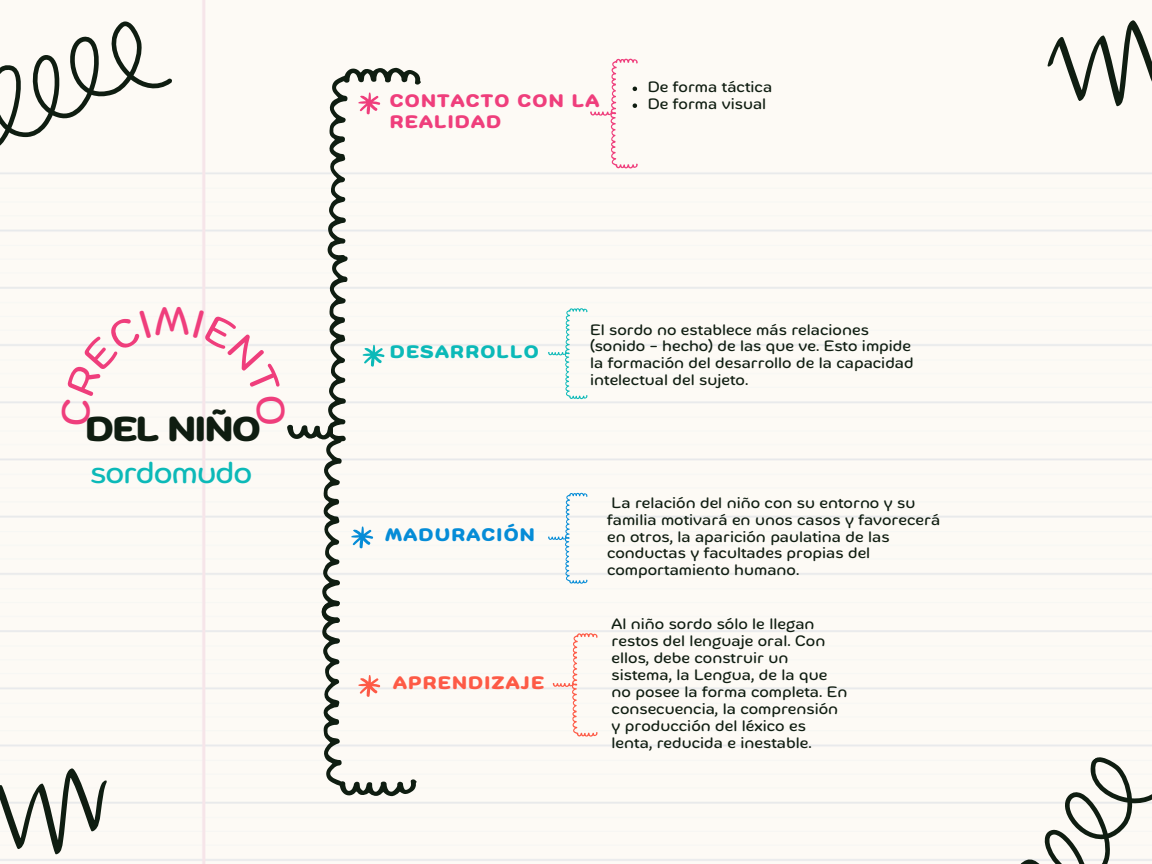
<style>
.page{position:relative;width:1152px;height:864px;background:#fff}
.page>*{position:absolute;margin:0;border:0;box-sizing:border-box;transform-origin:0 0}
.t1{font:700 34.5px "Mommi";letter-spacing:-.04em;color:#0f1d11}
.t2{font:30px "Mommi";letter-spacing:-.04em;color:#0cb9b8}
.t3{font:700 18px "Mommi";letter-spacing:.07em;color:#ef3e7c}
.t4{font:700 18px "Mommi";letter-spacing:.07em;color:#fd5a46}
.t5{font:700 18px "Mommi";letter-spacing:.07em;color:#0cb9b8}
.t6{font:700 18px "Mommi";letter-spacing:.07em;color:#058cd7}
.t7{font:15px/16.8px "Mommi";color:#0f1d11}
</style>
<div class="page">
<svg style="left:548px;top:308px;width:40px;height:91px"></svg>
<svg style="left:548px;top:493px;width:40px;height:91px"></svg>
<svg style="left:553px;top:633px;width:45px;height:104px"></svg>
<svg style="left:983px;top:732px;width:169px;height:132px"></svg>
<svg style="left:590px;top:59px;width:48px;height:109px"></svg>
<svg style="left:1037px;top:0;width:115px;height:132px"></svg>
<svg style="left:0;top:21px;width:421px;height:843px"></svg>
<h2 class="t1" style="left:85px;top:413px;width:177px">DEL NIÑO</h2>
<p class="t2" style="left:90px;top:459px;width:164px">sordomudo</p>
<p class="t7" style="left:648px;top:79px;width:126px">De forma táctica</p>
<p class="t3" style="left:390px;top:92px;width:211px">CONTACTO CON LA</p>
<p class="t7" style="left:648px;top:96px;width:120px">De forma visual</p>
<p class="t3" style="left:390px;top:114px;width:113px">REALIDAD</p>
<p class="t5" style="left:390px;top:343px;width:150px">DESARROLLO</p>
<p class="t6" style="left:385px;top:526px;width:151px">MADURACIÓN</p>
<p class="t4" style="left:393px;top:674px;width:152px">APRENDIZAJE</p>
<p class="t7" style="left:590px;top:322px;width:325px">El sordo no establece más relaciones (sonido – hecho) de las que ve. Esto impide la formación del desarrollo de la capacidad intelectual del sujeto.</p>
<p class="t7" style="left:607px;top:495px;width:335px">La relación del niño con su entorno y su familia motivará en unos casos y favorecerá en otros, la aparición paulatina de las conductas y facultades propias del comportamiento humano.</p>
<p class="t7" style="left:612px;top:617px;width:237px">Al niño sordo sólo le llegan restos del lenguaje oral. Con ellos, debe construir un sistema, la Lengua, de la que no posee la forma completa. En consecuencia, la comprensión y producción del léxico es lenta, reducida e inestable.</p>
</div>
